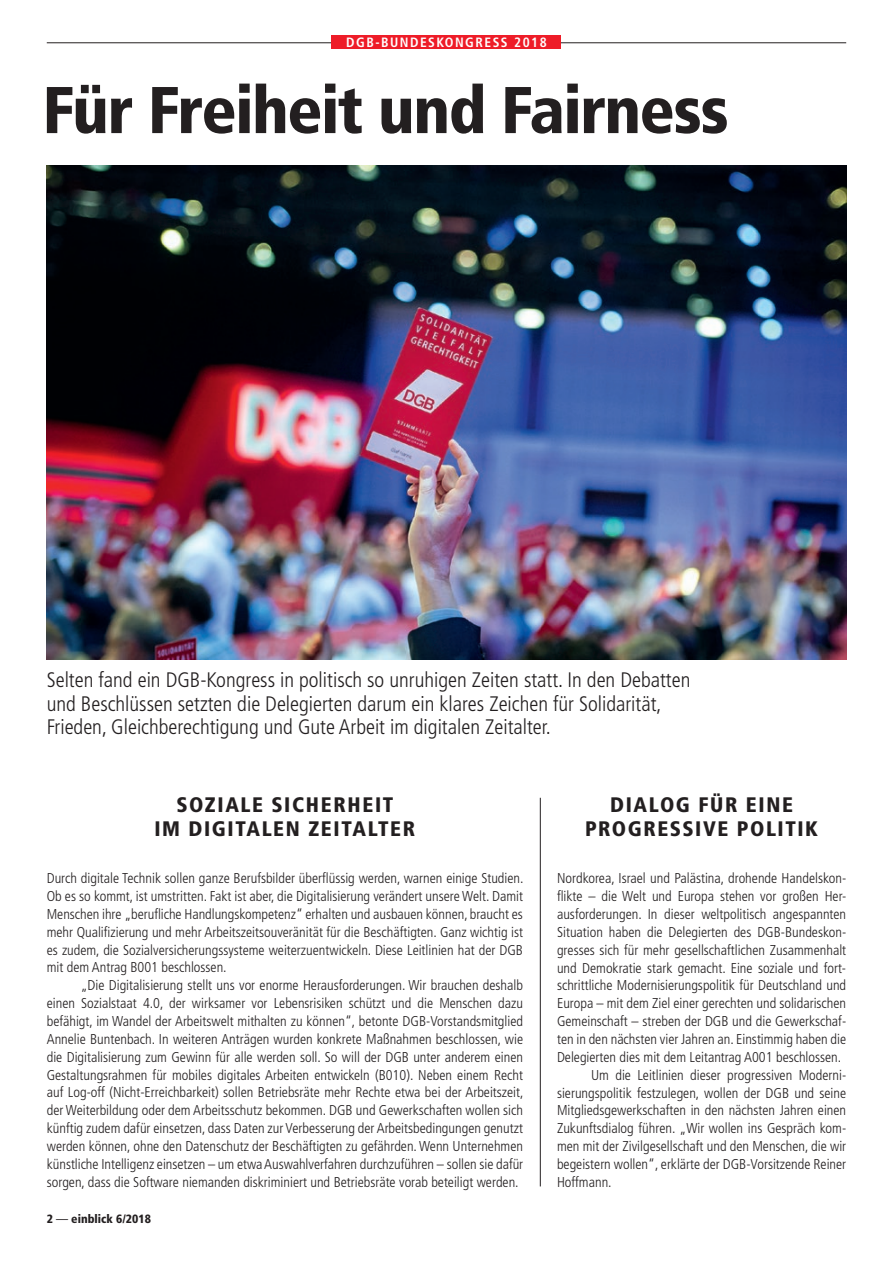
<style>
.page{position:relative;width:893px;height:1263px;background:#fff}
.page>*{position:absolute;margin:0;border:0;box-sizing:border-box;transform-origin:0 0}
.t1{font:900 condensed 66px "Frutiger";letter-spacing:-.025em;color:#231f20}
.t2{font:300 condensed 21px/23.9px "Frutiger";color:#231f20}
.t3{font:900 condensed 21px/23.9px "Frutiger";letter-spacing:.075em;color:#231f20;text-align:center}
.t4{font:300 condensed 14.25px/17.9px "Frutiger";color:#231f20;text-align:justify}
.t5{font:700 condensed 13.5px "Frutiger";letter-spacing:.11em;color:#fff}
.t6{font:900 condensed 12px "Frutiger";color:#231f20}
.s1{font-weight:400}
</style>
<div class="page">
<hr style="left:540px;top:798px;width:1px;height:388px;background:#231f20">
<img style="left:47px;top:166px;width:799px;height:493px">
<hr style="left:47px;top:43px;width:799px;height:1px;background:#231f20">
<div style="left:332px;top:35px;width:229px;height:13px;background:#ee1c28"></div>
<p class="t5" style="left:346px;top:34px;width:202px">DGB-BUNDESKONGRESS 2018</p>
<h1 class="t1" style="left:43px;top:70px;width:688px">FÜR FREIHEIT UND FAIRNESS</h1>
<p class="t2" style="left:47px;top:668px;width:645px">Selten fand ein DGB-Kongress in politisch so unruhigen Zeiten statt. In den Debatten und Beschlüssen setzten die Delegierten darum ein klares Zeichen für Solidarität,<br>Frieden, Gleichberechtigung und Gute Arbeit im digitalen Zeitalter.</p>
<h2 class="t3" style="left:154px;top:792px;width:258px">SOZIALE SICHERH EIT<br>IM DIGITALEN ZEITALTER</h2>
<h2 class="t3" style="left:585px;top:792px;width:233px">DIALOG FÜR EINE<br>PROGRESSIVE POLITIK</h2>
<p class="t4" style="left:557px;top:869px;width:291px">Nordkorea, Israel und Palästina, drohende Handelskon-</p>
<p class="t4" style="left:557px;top:887px;width:291px">flikte – die Welt und Europa stehen vor großen Her-</p>
<p class="t4" style="left:557px;top:905px;width:291px">ausforderungen. In dieser weltpolitisch angespannten</p>
<p class="t4" style="left:557px;top:923px;width:291px">Situation haben die Delegierten des DGB-Bundeskon-</p>
<p class="t4" style="left:557px;top:941px;width:291px">gresses sich für mehr gesellschaftlichen Zusammenhalt</p>
<p class="t4" style="left:557px;top:959px;width:291px">und Demokratie stark gemacht. Eine soziale und fort-</p>
<p class="t4" style="left:557px;top:977px;width:291px">schrittliche Modernisierungspolitik für Deutschland und</p>
<p class="t4" style="left:557px;top:994px;width:291px">Europa – mit dem Ziel einer gerechten und solidarischen</p>
<p class="t4" style="left:557px;top:1012px;width:291px">Gemeinschaft – streben der DGB und die Gewerkschaf-</p>
<p class="t4" style="left:557px;top:1030px;width:291px">ten in den nächsten vier Jahren an. Einstimmig haben die</p>
<p class="t4" style="left:557px;top:1048px;width:286px">Delegierten dies mit dem Leitantrag A001 beschlossen.</p>
<p class="t4" style="left:591px;top:1066px;width:257px">Um die Leitlinien dieser progressiven Moderni-</p>
<p class="t4" style="left:557px;top:1084px;width:291px">sierungspolitik festzulegen, wollen der DGB und seine</p>
<p class="t4" style="left:557px;top:1102px;width:291px">Mitgliedsgewerkschaften in den nächsten Jahren einen</p>
<p class="t4" style="left:557px;top:1119px;width:291px">Zukunftsdialog führen. „Wir wollen ins Gespräch kom-</p>
<p class="t4" style="left:557px;top:1137px;width:291px">men mit der Zivilgesellschaft und den Menschen, die wir</p>
<p class="t4" style="left:557px;top:1155px;width:291px">begeistern wollen“, erklärte der DGB-Vorsitzende Reiner</p>
<p class="t4" style="left:557px;top:1173px;width:56px">Hoffmann.</p>
<p class="t4" style="left:47px;top:869px;width:478px">Durch digitale Technik sollen ganze Berufsbilder überflüssig werden, warnen einige Studien.<br>Ob es so kommt, ist umstritten. Fakt ist aber, die Digitalisierung verändert unsere Welt. Damit Menschen ihre „berufliche Handlungskompetenz“ erhalten und ausbauen können, braucht es mehr Qualifizierung und mehr Arbeitszeitsouveränität für die Beschäftigten. Ganz wichtig ist es zudem, die Sozialversicherungssysteme weiterzuentwickeln. Diese Leitlinien hat der DGB mit dem Antrag B001 beschlossen.</p>
<p class="t4" style="left:47px;top:977px;width:478px;text-indent:34px">„Die Digitalisierung stellt uns vor enorme Herausforderungen. Wir brauchen deshalb einen Sozialstaat 4.0, der wirksamer vor Lebensrisiken schützt und die Menschen dazu befähigt, im Wandel der Arbeitswelt mithalten zu können“, betonte DGB-Vorstandsmitglied Annelie Buntenbach. In weiteren Anträgen wurden konkrete Maßnahmen beschlossen, wie die Digitalisierung zum Gewinn für alle werden soll. So will der DGB unter anderem einen Gestaltungsrahmen für mobiles digitales Arbeiten entwickeln (B010). Neben einem Recht auf Log-off (Nicht-Erreichbarkeit) sollen Betriebsräte mehr Rechte etwa bei der Arbeitszeit, der Weiterbildung oder dem Arbeitsschutz bekommen. DGB und Gewerkschaften wollen sich künftig zudem dafür einsetzen, dass Daten zur Verbesserung der Arbeitsbedingungen genutzt werden können, ohne den Datenschutz der Beschäftigten zu gefährden. Wenn Unternehmen künstliche Intelligenz einsetzen – um etwa Auswahlverfahren durchzuführen – sollen sie dafür sorgen, dass die Software niemanden diskriminiert und Betriebsräte vorab beteiligt werden.</p>
<p class="t6" style="left:47px;top:1211px;width:106px">2 <span class="s1">—</span> EINBLICK 6/2018</p>
</div>
